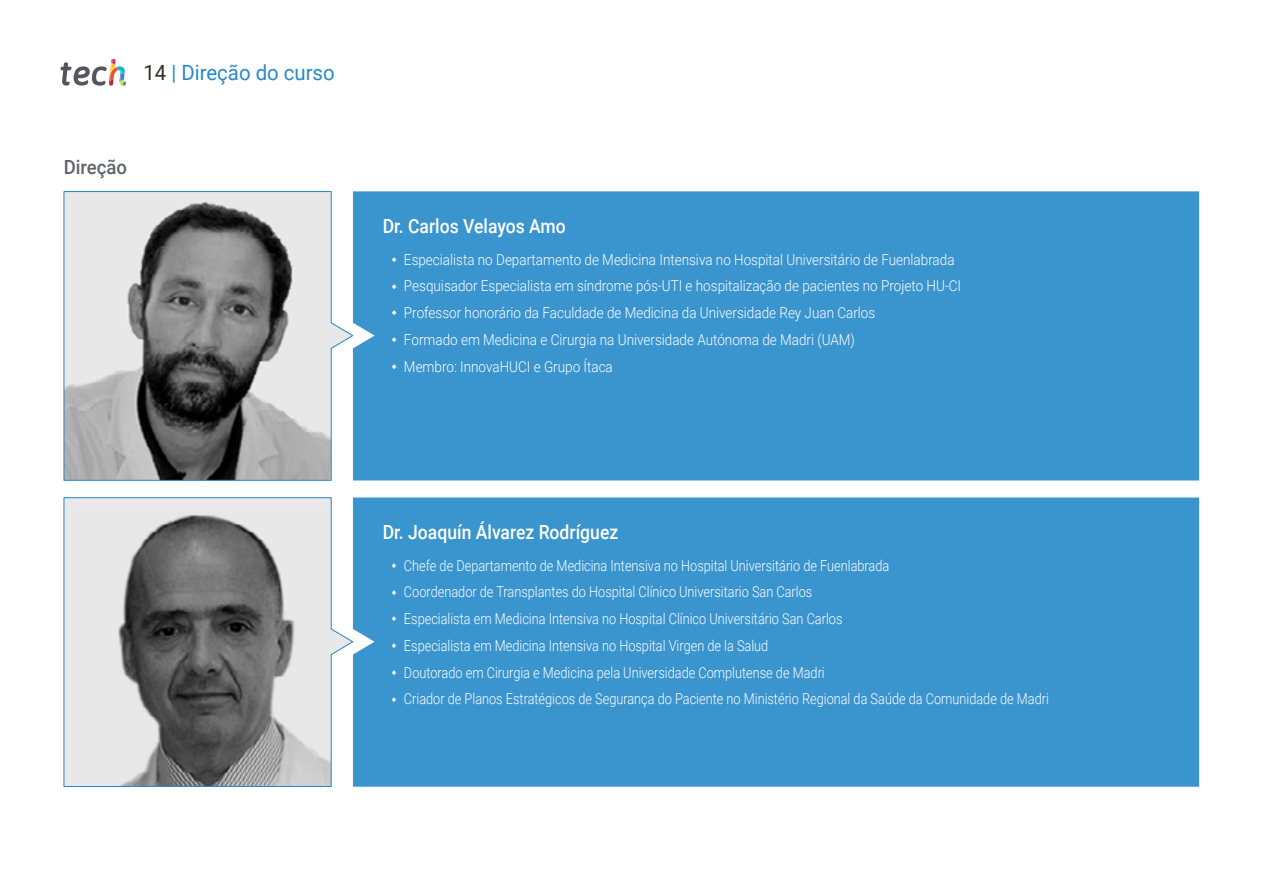
<style>
.page{position:relative;width:1263px;height:893px;background:#fff}
.page>*{position:absolute;margin:0;border:0;box-sizing:border-box;transform-origin:0 0}
.t1{font:21px "Roboto";color:#2988c9}
.t2{font:500 19.5px "Roboto";color:#fff;scale:.9 1}
.t3{font:500 19.5px "Roboto";color:#61646a;scale:.95 1}
.t4{font:300 15px/26.7px "Roboto";color:#fff;scale:.85 1}
.t5{font:300 15px/26.7px "Roboto";color:#fff;scale:.9 1}
.s1{color:#312e20}
</style>
<div class="page">
<svg style="left:61px;top:59px;width:65px;height:27px"></svg>
<div style="left:353px;top:191px;width:846px;height:289px;background:#3a94ce"></div>
<div style="left:353px;top:497px;width:846px;height:290px;background:#3a94ce"></div>
<svg style="left:64px;top:191px;width:289px;height:290px;background:#a4a5a6"></svg>
<svg style="left:64px;top:497px;width:289px;height:290px;background:#a9aaab"></svg>
<svg style="left:392px;top:257px;width:5px;height:5px"></svg>
<svg style="left:392px;top:284px;width:5px;height:5px"></svg>
<svg style="left:392px;top:310px;width:5px;height:5px"></svg>
<svg style="left:392px;top:337px;width:5px;height:5px"></svg>
<svg style="left:392px;top:364px;width:5px;height:5px"></svg>
<svg style="left:392px;top:563px;width:4px;height:5px"></svg>
<svg style="left:392px;top:590px;width:4px;height:5px"></svg>
<svg style="left:392px;top:616px;width:4px;height:5px"></svg>
<svg style="left:392px;top:643px;width:4px;height:5px"></svg>
<svg style="left:392px;top:670px;width:4px;height:5px"></svg>
<svg style="left:392px;top:697px;width:4px;height:5px"></svg>
<h1 class="t1" style="left:144px;top:57px;width:193px"><span class="s1">14</span> | Direção do curso</h1>
<h2 class="t3" style="left:64px;top:154px;width:68px">Direção</h2>
<h2 class="t2" style="left:383px;top:212px;width:205px">Dr. Carlos Velayos Amo</h2>
<p class="t5" style="left:404px;top:245px;width:621px">Especialista no Departamento de Medicina Intensiva no Hospital Universitário de Fuenlabrada Pesquisador Especialista em síndrome pós-UTI e hospitalização de pacientes no Projeto HU-CI Professor honorário da Faculdade de Medicina da Universidade Rey Juan Carlos<br>Formado em Medicina e Cirurgia na Universidade Autónoma de Madri (UAM)<br>Membro: InnovaHUCI e Grupo Ítaca</p>
<h2 class="t2" style="left:383px;top:518px;width:263px">Dr. Joaquín Álvarez Rodríguez</h2>
<p class="t4" style="left:404px;top:551px;width:760px">Chefe de Departamento de Medicina Intensiva no Hospital Universitário de Fuenlabrada<br>Coordenador de Transplantes do Hospital Clínico Universitario San Carlos<br>Especialista em Medicina Intensiva no Hospital Clínico Universitário San Carlos<br>Especialista em Medicina Intensiva no Hospital Virgen de la Salud<br>Doutorado em Cirurgia e Medicina pela Universidade Complutense de Madri<br>Criador de Planos Estratégicos de Segurança do Paciente no Ministério Regional da Saúde da Comunidade de Madri</p>
</div>
